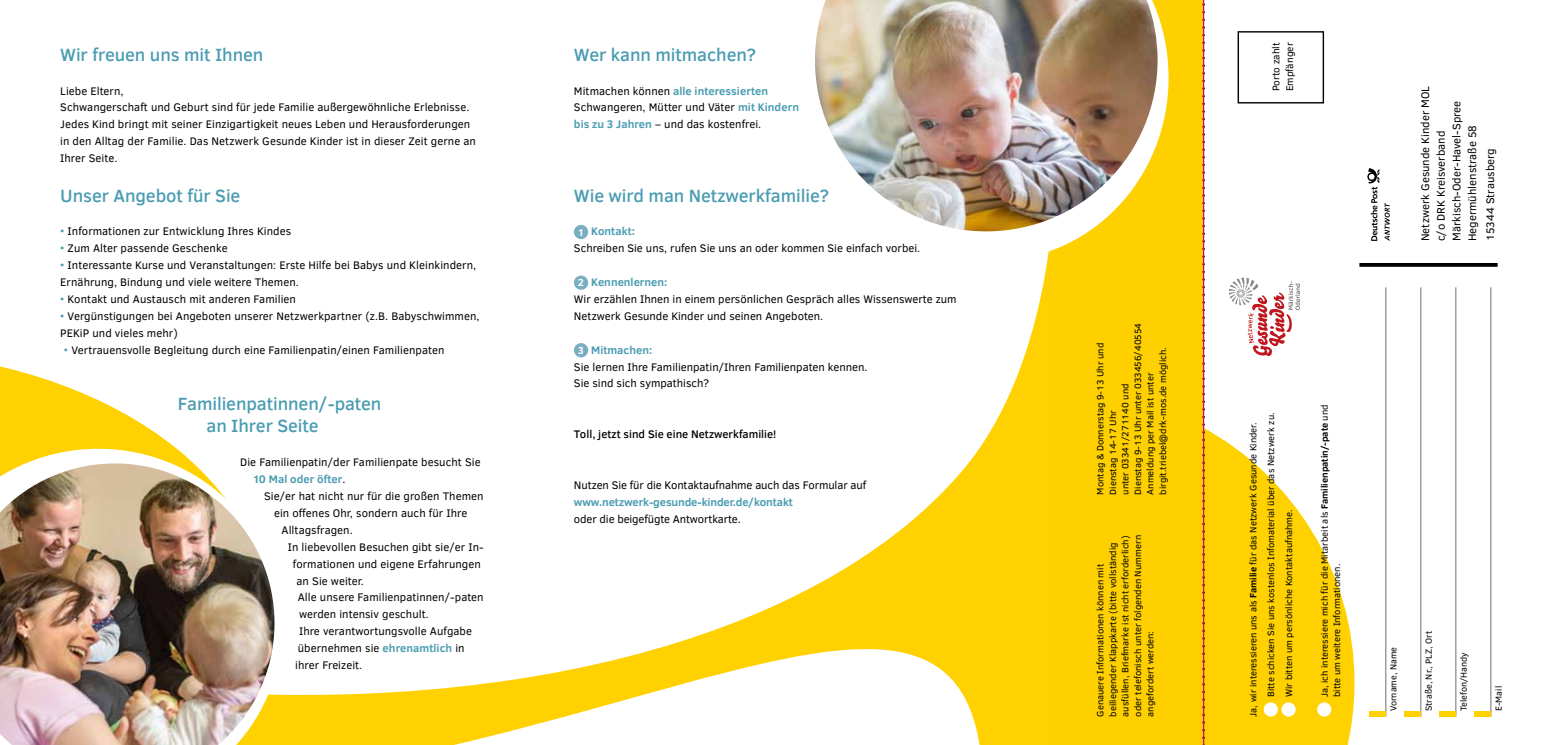
<style>
.page{position:relative;width:1563px;height:745px;background:#fff}
.page>*{position:absolute;margin:0;border:0;box-sizing:border-box;transform-origin:0 0}
.t1{font:500 18.12px/22.5px "Clear Sans";letter-spacing:-.005em;color:#4a9cb2}
.t2{font:11.25px/16.9px "Clear Sans";letter-spacing:.005em;color:#000}
.t3{font:700 11.25px "Clear Sans";letter-spacing:-.01em;color:#4a9cb2}
.t4{font:500 11.25px "Clear Sans";color:#000}
.t5{font:10px/13.8px "Clear Sans";color:#000}
.t6{font:9.38px/12.5px "Clear Sans";color:#000}
.t7{font:9px "Clear Sans";color:#000}
.s1{color:#4a9cb2}
.s2{font-weight:700;color:#4a9cb2}
.s3{font-weight:700;font-size:10.5px;color:#fff}
.s4{font-weight:700}
</style>
<div class="page">
<svg style="left:574px;top:224px;width:475px;height:520px"></svg>
<div style="left:1049px;top:0;width:154px;height:744px;background:#ffd000"></div>
<svg style="left:1205px;top:428px;width:149px;height:316px;fill:#ffd100"></svg>
<svg style="left:1202px;top:0;width:3px;height:745px"></svg>
<hr style="left:1203px;top:0;width:1px;height:744px;background:#e5007d">
<svg style="left:1359px;top:263px;width:138px;height:3px"></svg>
<div style="left:1237px;top:31px;width:87px;height:72px;border:1px solid #000"></div>
<svg style="left:1229px;top:277px;width:71px;height:79px"></svg>
<hr style="left:1385px;top:287px;width:1px;height:429px;background:#6e6e6e">
<hr style="left:1420px;top:287px;width:1px;height:429px;background:#6e6e6e">
<hr style="left:1455px;top:287px;width:1px;height:429px;background:#6e6e6e">
<hr style="left:1490px;top:287px;width:1px;height:429px;background:#6e6e6e">
<div style="left:1263px;top:702px;width:15px;height:14px;background:#fff;border-radius:50%"></div>
<div style="left:1281px;top:702px;width:14px;height:14px;background:#fff;border-radius:50%"></div>
<div style="left:1317px;top:702px;width:14px;height:14px;background:#fff;border-radius:50%"></div>
<div style="left:1369px;top:710px;width:17px;height:6px;background:#ffd100"></div>
<div style="left:1404px;top:710px;width:17px;height:6px;background:#ffd100"></div>
<div style="left:1439px;top:710px;width:17px;height:6px;background:#ffd100"></div>
<div style="left:1474px;top:710px;width:17px;height:6px;background:#ffd100"></div>
<svg style="left:1367px;top:168px;width:22px;height:73px"></svg>
<svg style="left:0;top:366px;width:176px;height:82px;fill:#ffd100"></svg>
<svg style="left:282px;top:470px;width:701px;height:274px"></svg>
<div style="left:574px;top:225px;width:14px;height:14px;background:#77aec1;border-radius:50%"></div>
<div style="left:574px;top:275px;width:14px;height:14px;background:#77aec1;border-radius:50%"></div>
<div style="left:574px;top:343px;width:14px;height:14px;background:#77aec1;border-radius:50%"></div>
<svg style="left:0;top:448px;width:282px;height:296px"></svg>
<svg style="left:819px;top:12px;width:349px;height:248px"></svg>
<img style="left:0;top:463px;width:274px;height:281px">
<img style="left:815px;top:0;width:342px;height:231px">
<h1 class="t1" style="left:60px;top:43px;width:205px">Wir freuen uns mit Ihnen</h1>
<p class="t2" style="left:60px;top:82px;width:417px">Liebe Eltern,<br>Schwangerschaft und Geburt sind für jede Familie außergewöhnliche Erlebnisse.<br>Jedes Kind bringt mit seiner Einzigartigkeit neues Leben und Herausforderungen in den Alltag der Familie. Das Netzwerk Gesunde Kinder ist in dieser Zeit gerne an Ihrer Seite.</p>
<h1 class="t1" style="left:60px;top:183px;width:182px">Unser Angebot für Sie</h1>
<p class="t2" style="left:60px;top:223px;width:232px"><span class="s1">•</span> Informationen zur Entwicklung Ihres Kindes</p>
<p class="t2" style="left:60px;top:240px;width:169px"><span class="s1">•</span> Zum Alter passende Geschenke</p>
<p class="t2" style="left:60px;top:256px;width:417px"><span class="s1">•</span> Interessante Kurse und Veranstaltungen: Erste Hilfe bei Babys und Kleinkindern,<br>Ernährung, Bindung und viele weitere Themen.</p>
<p class="t2" style="left:60px;top:290px;width:237px"><span class="s1">•</span> Kontakt und Austausch mit anderen Familien</p>
<p class="t2" style="left:60px;top:307px;width:421px"><span class="s1">•</span> Vergünstigungen bei Angeboten unserer Netzwerkpartner (z.B. Babyschwimmen,<br>PEKiP und vieles mehr)</p>
<p class="t2" style="left:64px;top:341px;width:382px"><span class="s1">•</span> Vertrauensvolle Begleitung durch eine Familienpatin/einen Familienpaten</p>
<h1 class="t1" style="left:206px;top:392px;width:176px;text-indent:-29px">Familienpatinnen/-paten an Ihrer Seite</h1>
<p class="t2" style="left:253px;top:453px;width:229px;text-indent:-12px">Die Familienpatin/der Familienpate besucht Sie<br><span class="s2">10 Mal oder öfter</span>.</p>
<p class="t2" style="left:264px;top:487px;width:221px">Sie/er hat nicht nur für die großen Themen</p>
<p class="t2" style="left:274px;top:504px;width:195px">ein offenes Ohr, sondern auch für Ihre</p>
<p class="t2" style="left:281px;top:521px;width:73px">Alltagsfragen.</p>
<p class="t2" style="left:288px;top:538px;width:197px">In liebevollen Besuchen gibt sie/er In-</p>
<p class="t2" style="left:293px;top:555px;width:189px">formationen und eigene Erfahrungen</p>
<p class="t2" style="left:296px;top:571px;width:69px">an Sie weiter.</p>
<p class="t2" style="left:298px;top:588px;width:187px">Alle unsere Familienpatinnen/-paten</p>
<p class="t2" style="left:299px;top:605px;width:131px">werden intensiv geschult.</p>
<p class="t2" style="left:299px;top:622px;width:175px">Ihre verantwortungsvolle Aufgabe</p>
<p class="t2" style="left:298px;top:639px;width:168px">übernehmen sie <span class="s2">ehrenamtlich</span> in</p>
<p class="t2" style="left:295px;top:656px;width:69px">ihrer Freizeit.</p>
<h1 class="t1" style="left:574px;top:43px;width:184px">Wer kann mitmachen?</h1>
<p class="t2" style="left:574px;top:82px;width:227px">Mitmachen können <span class="s2">alle interessierten<br></span>Schwangeren, Mütter und Väter <span class="s2">mit Kindern bis zu 3 Jahren</span> – und das kostenfrei.</p>
<h1 class="t1" style="left:574px;top:183px;width:257px">Wie wird man Netzwerkfamilie?</h1>
<p class="t2" style="left:574px;top:223px;width:348px;text-indent:4px"><span class="s3">1</span> <span class="s2">Kontakt:<br></span>Schreiben Sie uns, rufen Sie uns an oder kommen Sie einfach vorbei.</p>
<p class="t2" style="left:574px;top:273px;width:384px;text-indent:4px"><span class="s3">2</span> <span class="s2">Kennenlernen:<br></span>Wir erzählen Ihnen in einem persönlichen Gespräch alles Wissenswerte zum<br>Netzwerk Gesunde Kinder und seinen Angeboten.</p>
<p class="t2" style="left:574px;top:341px;width:295px;text-indent:4px"><span class="s3">3</span> <span class="s2">Mitmachen:<br></span>Sie lernen Ihre Familienpatin/Ihren Familienpaten kennen.<br>Sie sind sich sympathisch?</p>
<p class="t4" style="left:574px;top:426px;width:204px">Toll, jetzt sind Sie eine Netzwerkfamilie!</p>
<p class="t2" style="left:574px;top:476px;width:294px">Nutzen Sie für die Kontaktaufnahme auch das Formular auf</p>
<p class="t3" style="left:574px;top:493px;width:221px">www.netzwerk-gesunde-kinder.de/kontakt</p>
<p class="t2" style="left:574px;top:510px;width:168px">oder die beigefügte Antwortkarte.</p>
<p class="t6" style="left:1094px;top:494px;width:173px;rotate:-90deg">Montag &amp; Donnerstag 9-13 Uhr und<br>Dienstag 14-17 Uhr<br>unter 03341/271140 und<br>Dienstag 9-13 Uhr unter 033456/40554<br>Anmeldung per Mail ist unter birgit.triebel@drk-mos.de möglich.</p>
<p class="t6" style="left:1094px;top:716px;width:183px;rotate:-90deg">Genauere Informationen können mit beiliegender Klappkarte (bitte vollständig ausfüllen, Briefmarke ist nicht erforderlich) oder telefonisch unter folgenden Nummern angefordert werden:</p>
<p class="t5" style="left:1269px;top:91px;width:50px;rotate:-90deg">Porto zahlt<br>Empfänger</p>
<p class="t2" style="left:1417px;top:241px;width:157px;line-height:15.6px;rotate:-90deg">Netzwerk Gesunde Kinder MOL c/o DRK Kreisverband<br>Märkisch-Oder-Havel-Spree<br>Hegermühlenstraße 58</p>
<p class="t2" style="left:1481px;top:241px;width:94px;rotate:-90deg">15344 Strausberg</p>
<p class="t6" style="left:1244px;top:696px;width:286px;line-height:17.9px;text-indent:-19px;rotate:-90deg">Ja, wir interessieren uns als <span class="s4">Familie</span> für das Netzwerk Gesunde Kinder.<br>Bitte schicken Sie uns kostenlos Infomaterial über das Netzwerk zu.<br>Wir bitten um persönliche Kontaktaufnahme.</p>
<p class="t6" style="left:1318px;top:696px;width:294px;rotate:-90deg">Ja, ich interessiere mich für die Mitarbeit als <span class="s4">Familienpatin/-pate</span> und bitte um weitere Informationen.</p>
<p class="t7" style="left:1387px;top:710px;width:66px;rotate:-90deg">Vorname, Name</p>
<p class="t7" style="left:1422px;top:710px;width:81px;rotate:-90deg">Straße, Nr., PLZ, Ort</p>
<p class="t7" style="left:1457px;top:710px;width:61px;rotate:-90deg">Telefon/Handy</p>
<p class="t7" style="left:1492px;top:710px;width:27px;rotate:-90deg">E-Mail</p>
</div>
